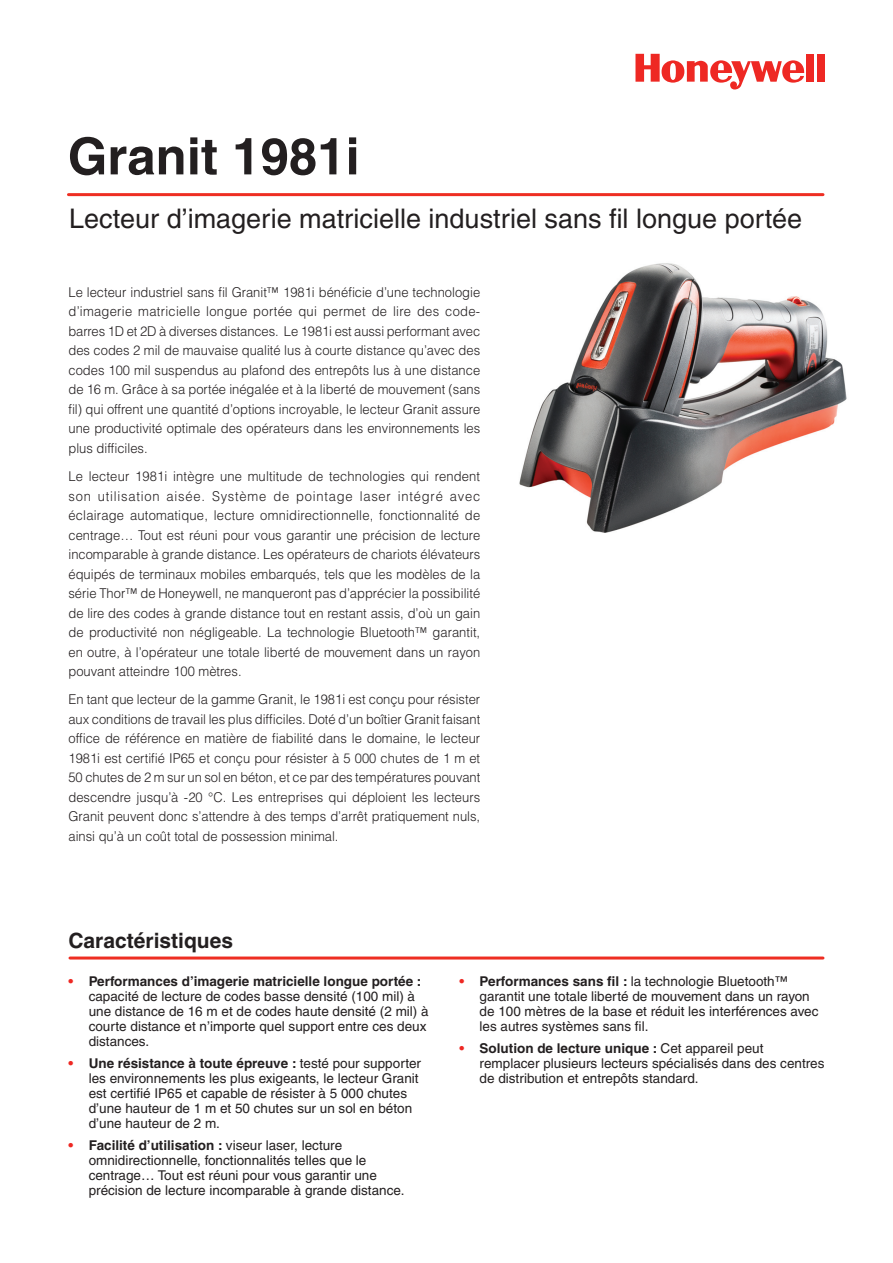
<style>
.page{position:relative;width:893px;height:1263px;background:#fff}
.page>*{position:absolute;margin:0;border:0;box-sizing:border-box;transform-origin:0 0}
.t1{font:700 51px "Helvetica";color:#231f20}
.t2{font:27px "Helvetica";color:#231f20}
.t3{font:700 21px "Helvetica";color:#231f20}
.t4{font:300 13.5px/19.5px "Helvetica";color:#231f20;text-align:justify;scale:.96 1}
.t5{font:13.5px/15px "Helvetica";color:#231f20}
.s1{font-weight:700;color:#ee2823}
.s2{font-weight:700}
</style>
<div class="page">
<div style="left:806px;top:54px;width:8px;height:28px;background:#ee2823"></div>
<div style="left:817px;top:54px;width:7px;height:28px;background:#ee2823"></div>
<svg style="left:635px;top:54px;width:169px;height:35px"></svg>
<hr style="left:68px;top:193px;width:755px;height:3px;background:#ee2e22">
<hr style="left:70px;top:956px;width:753px;height:3px;background:#ee2e22">
<img style="left:519px;top:263px;width:328px;height:270px">
<h1 class="t1" style="left:68px;top:138px;width:293px">Granit 1981i</h1>
<h2 class="t2" style="left:69px;top:209px;width:735px">Lecteur d’imagerie matricielle industriel sans fil longue portée</h2>
<p class="t4" style="left:68px;top:284px;width:430px">Le lecteur industriel sans fil Granit™ 1981i bénéficie d’une technologie d’imagerie matricielle longue portée qui permet de lire des code&shy;barres 1D et 2D à diverses distances. Le 1981i est aussi performant avec des codes 2 mil de mauvaise qualité lus à courte distance qu’avec des codes 100 mil suspendus au plafond des entrepôts lus à une distance de 16 m. Grâce à sa portée inégalée et à la liberté de mouvement (sans fil) qui offrent une quantité d’options incroyable, le lecteur Granit assure une productivité optimale des opérateurs dans les environnements les plus difficiles.</p>
<p class="t4" style="left:68px;top:468px;width:430px">Le lecteur 1981i intègre une multitude de technologies qui rendent son utilisation aisée. Système de pointage laser intégré avec éclairage automatique, lecture omnidirectionnelle, fonctionnalité de centrage… Tout est réuni pour vous garantir une précision de lecture incomparable à grande distance. Les opérateurs de chariots élévateurs équipés de terminaux mobiles embarqués, tels que les modèles de la série Thor™ de Honeywell, ne manqueront pas d’apprécier la possibilité de lire des codes à grande distance tout en restant assis, d’où un gain de productivité non négligeable. La technologie Bluetooth™ garantit, en outre, à l’opérateur une totale liberté de mouvement dans un rayon pouvant atteindre 100 mètres.</p>
<p class="t4" style="left:68px;top:691px;width:430px">En tant que lecteur de la gamme Granit, le 1981i est conçu pour résister aux conditions de travail les plus difficiles. Doté d’un boîtier Granit faisant office de référence en matière de fiabilité dans le domaine, le lecteur 1981i est certifié IP65 et conçu pour résister à 5 000 chutes de 1 m et 50 chutes de 2 m sur un sol en béton, et ce par des températures pouvant descendre jusqu’à -20 °C. Les entreprises qui déploient les lecteurs Granit peuvent donc s’attendre à des temps d’arrêt pratiquement nuls, ainsi qu’à un coût total de possession minimal.</p>
<h3 class="t3" style="left:68px;top:933px;width:166px">Caractéristiques</h3>
<p class="t5" style="left:89px;top:975px;width:341px;text-indent:-20px"><span class="s1">•</span> <span class="s2">Performances d’imagerie matricielle longue portée : </span>capacité de lecture de codes basse densité (100 mil) à une distance de 16 m et de codes haute densité (2 mil) à courte distance et n’importe quel support entre ces deux distances.</p>
<p class="t5" style="left:89px;top:1057px;width:334px;text-indent:-20px"><span class="s1">•</span> <span class="s2">Une résistance à toute épreuve :</span> testé pour supporter les environnements les plus exigeants, le lecteur Granit est certifié IP65 et capable de résister à 5 000 chutes d’une hauteur de 1 m et 50 chutes sur un sol en béton d’une hauteur de 2 m.</p>
<p class="t5" style="left:89px;top:1139px;width:317px;text-indent:-20px"><span class="s1">•</span> <span class="s2">Facilité d’utilisation :</span> viseur laser, lecture omnidirectionnelle, fonctionnalités telles que le centrage… Tout est réuni pour vous garantir une précision de lecture incomparable à grande distance.</p>
<p class="t5" style="left:480px;top:975px;width:340px;text-indent:-20px"><span class="s1">•</span> <span class="s2">Performances sans fil :</span> la technologie Bluetooth™ garantit une totale liberté de mouvement dans un rayon de 100 mètres de la base et réduit les interférences avec les autres systèmes sans fil.</p>
<p class="t5" style="left:480px;top:1042px;width:346px;text-indent:-20px"><span class="s1">•</span> <span class="s2">Solution de lecture unique :</span> Cet appareil peut remplacer plusieurs lecteurs spécialisés dans des centres de distribution et entrepôts standard.</p>
</div>
